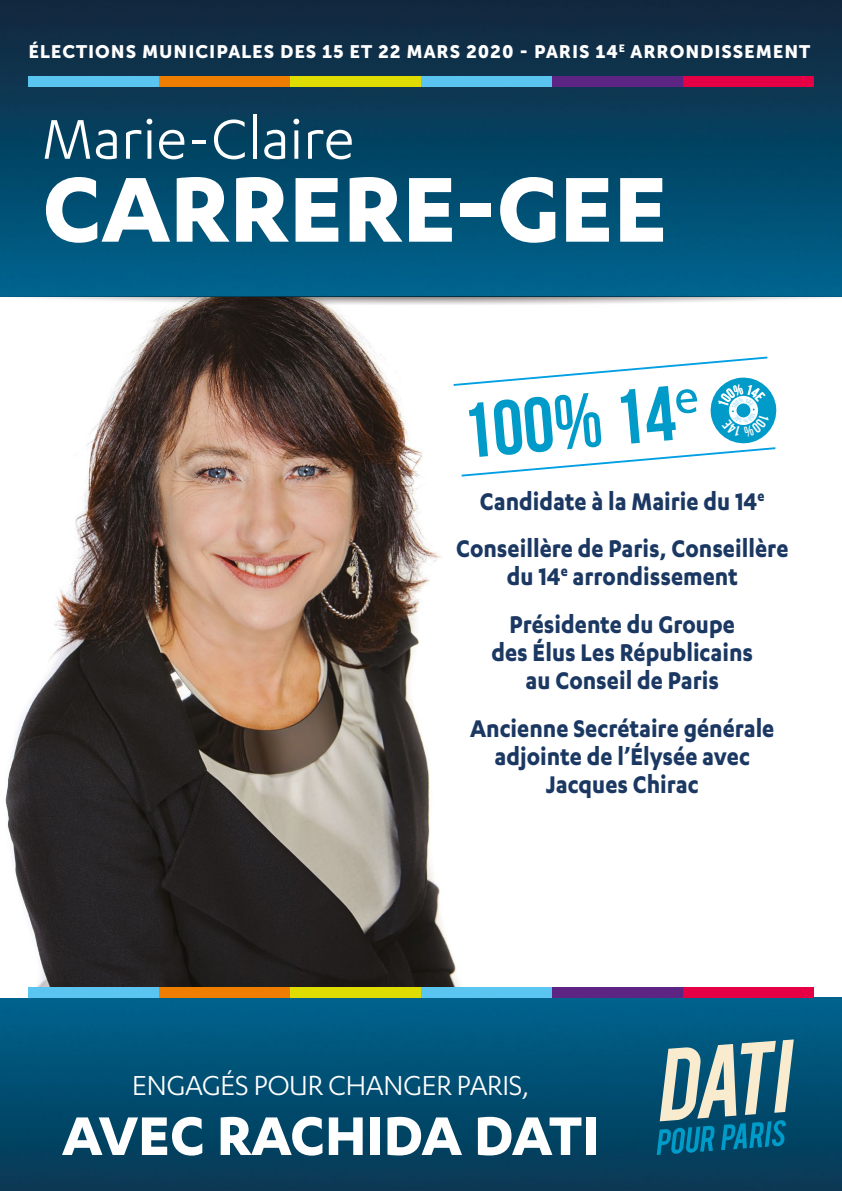
<style>
.page{position:relative;width:842px;height:1191px;background:#fff}
.page>*{position:absolute;margin:0;border:0;box-sizing:border-box;transform-origin:0 0}
.t1{font:700 107.1px "Karbon";color:#fff}
.t2{font:65px "Karbon";color:#fff}
.t3{font:700 63.2px "Karbon";letter-spacing:-.005em;color:#fff}
.t4{font:31.9px "Karbon";letter-spacing:-.02em;color:#fff}
.t5{font:700 28px/28px "Karbon";color:#1b3863;text-align:center;scale:.9 1}
.t6{font:18px "Museo Sans 900";letter-spacing:.05em;color:#fff}
</style>
<div class="page">
<img style="left:0;top:998px;width:842px;height:193px">
<img style="left:5px;top:332px;width:455px;height:655px">
<img style="left:0;top:0;width:842px;height:332px">
<div style="left:28px;top:76px;width:131px;height:10px;background:#5bc5f2"></div>
<div style="left:159px;top:76px;width:131px;height:10px;background:#ef7d00"></div>
<div style="left:290px;top:76px;width:131px;height:10px;background:#dedc00"></div>
<div style="left:421px;top:76px;width:131px;height:10px;background:#5bc5f2"></div>
<div style="left:552px;top:76px;width:131px;height:10px;background:#5c2483"></div>
<div style="left:683px;top:76px;width:131px;height:10px;background:#e50046"></div>
<div style="left:28px;top:987px;width:131px;height:11px;background:#5bc5f2"></div>
<div style="left:159px;top:987px;width:131px;height:11px;background:#ef7d00"></div>
<div style="left:290px;top:987px;width:131px;height:11px;background:#dedc00"></div>
<div style="left:421px;top:987px;width:131px;height:11px;background:#5bc5f2"></div>
<div style="left:552px;top:987px;width:131px;height:11px;background:#5c2483"></div>
<div style="left:683px;top:987px;width:131px;height:11px;background:#e50046"></div>
<svg style="left:657px;top:1039px;width:137px;height:116px;background:#508795"></svg>
<svg style="left:452px;top:355px;width:325px;height:122px"></svg>
<p class="t6" style="left:28px;top:42px;width:783px">ÉLECTIONS MUNICIPALES DES 15 ET 22 MARS 2020 - PARIS 14<sup>E</sup> ARRONDISSEMENT</p>
<h2 class="t2" style="left:43px;top:103px;width:313px">Marie-Claire</h2>
<h1 class="t1" style="left:43px;top:148px;width:627px">CARRERE-GEE</h1>
<p class="t5" style="left:456px;top:477px;width:371px;line-height:47.2px">Candidate à la Mairie du 14<sup>e<br></sup>Conseillère de Paris, Conseillère</p>
<p class="t5" style="left:507px;top:552px;width:258px;line-height:47.8px;text-align:left">du 14<sup>e</sup> arrondissement<br>Présidente du Groupe</p>
<p class="t5" style="left:491px;top:637px;width:292px">des Élus Les Républicains au Conseil de Paris</p>
<p class="t5" style="left:470px;top:713px;width:340px">Ancienne Secrétaire générale adjointe de l’Élysée avec<br>Jacques Chirac</p>
<p class="t4" style="left:132px;top:1067px;width:399px">ENGAGÉS POUR CHANGER PARIS,</p>
<h3 class="t3" style="left:62px;top:1099px;width:539px">AVEC RACHIDA DATI</h3>
</div>
